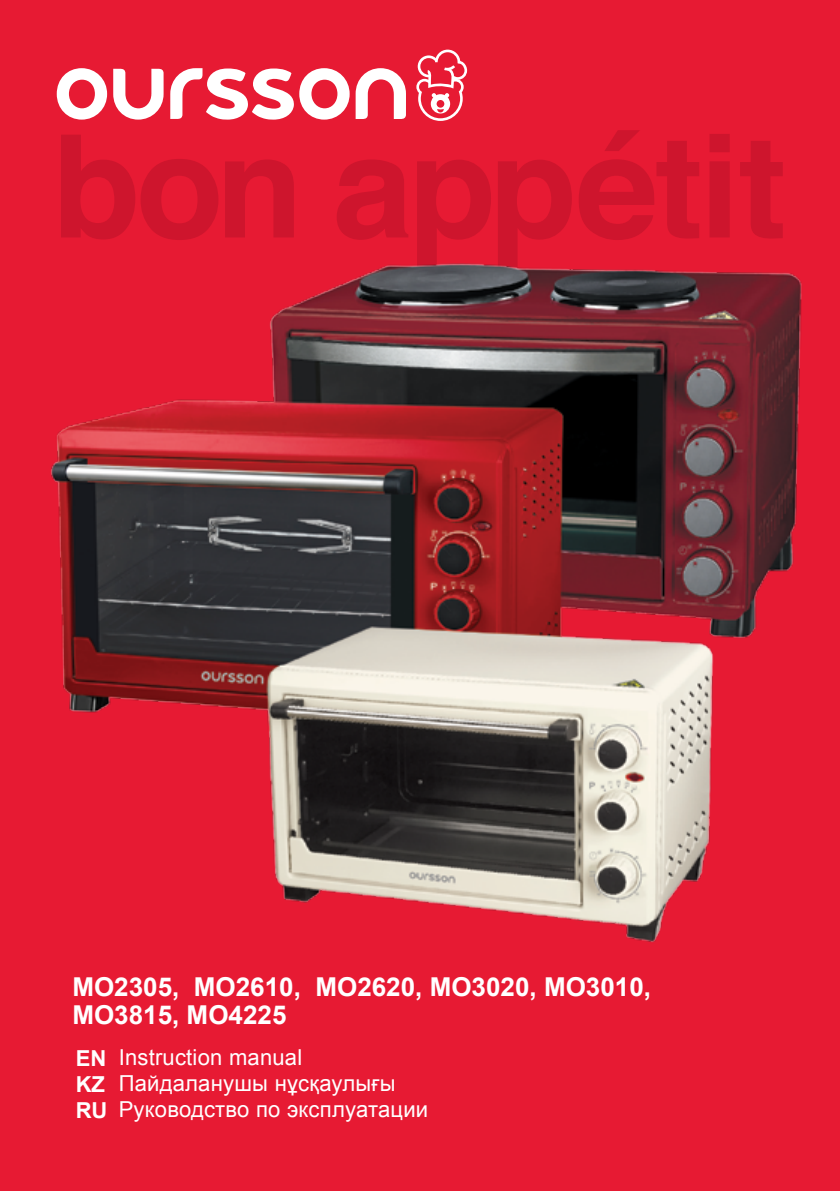
<style>
.page{position:relative;width:840px;height:1191px;background:#fff}
.page>*{position:absolute;margin:0;border:0;box-sizing:border-box;transform-origin:0 0}
.t1{font:700 26px/28px "Arial";color:#fff}
.t2{font:22px/26px "Arial";letter-spacing:.01em;color:#fff}
.t3{font:700 22px/26px "Arial";color:#fff;text-align:justify}
</style>
<div class="page">
<div style="left:0;top:0;width:839px;height:1191px;background:#e71a33"></div>
<svg style="left:61px;top:135px;width:157px;height:58px"></svg>
<svg style="left:225px;top:159px;width:69px;height:34px"></svg>
<svg style="left:339px;top:159px;width:65px;height:34px"></svg>
<svg style="left:417px;top:160px;width:73px;height:33px"></svg>
<svg style="left:498px;top:160px;width:73px;height:33px"></svg>
<svg style="left:579px;top:130px;width:119px;height:63px"></svg>
<svg style="left:709px;top:134px;width:20px;height:59px"></svg>
<svg style="left:740px;top:141px;width:42px;height:52px"></svg>
<svg style="left:57px;top:68px;width:50px;height:52px"></svg>
<svg style="left:113px;top:69px;width:50px;height:51px"></svg>
<svg style="left:355px;top:68px;width:51px;height:51px"></svg>
<svg style="left:170px;top:68px;width:179px;height:52px"></svg>
<svg style="left:416px;top:50px;width:51px;height:71px"></svg>
<img style="left:51px;top:193px;width:751px;height:749px">
<p class="t1" style="left:72px;top:974px;width:580px">MO2305, MO2610, MO2620, MO3020, MO3010,<br>MO3815, MO4225</p>
<p class="t2" style="left:119px;top:1044px;width:311px">Instruction manual<br>Пайдаланушы нұсқаулығы<br>Руководство по эксплуатации</p>
<p class="t3" style="left:76px;top:1045px;width:33px">EN KZ RU</p>
</div>
